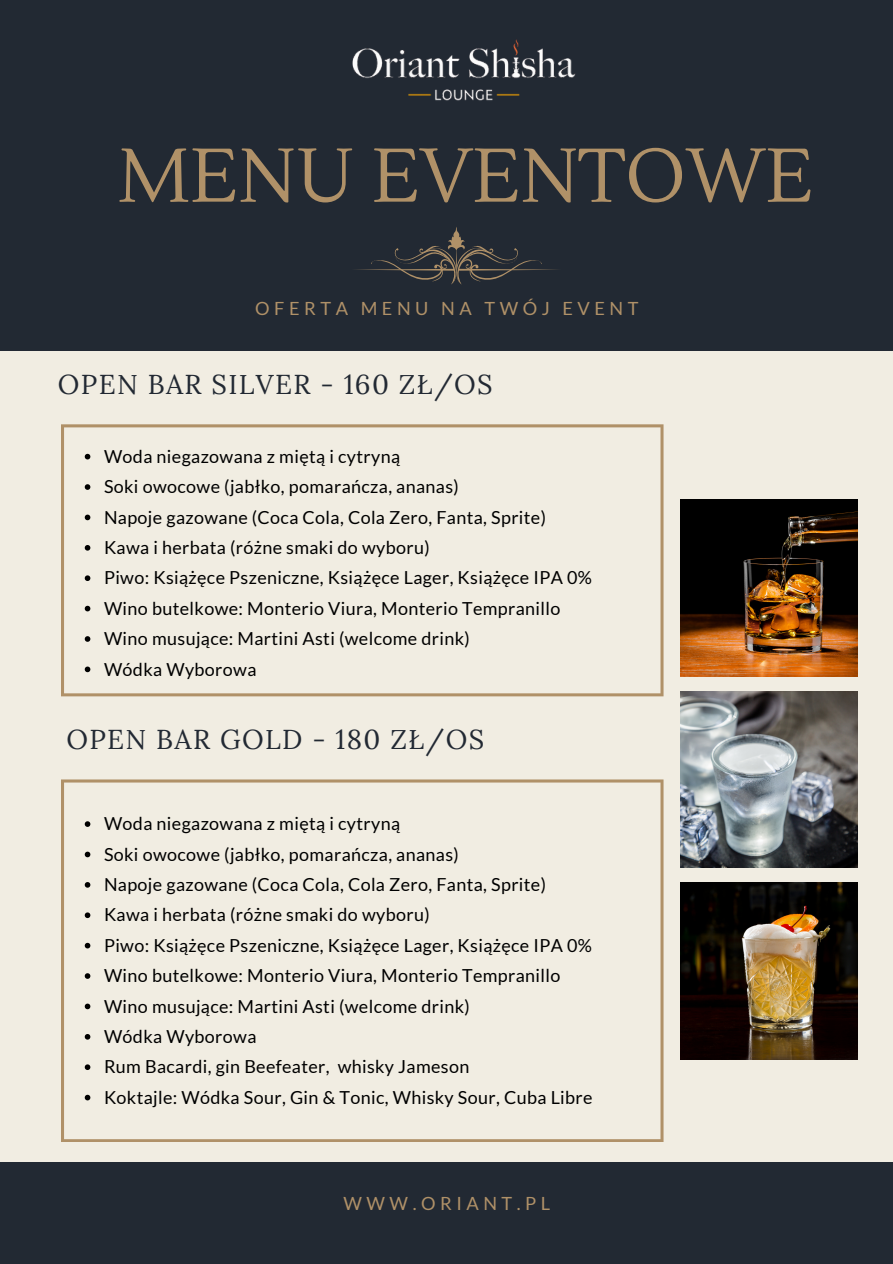
<style>
.page{position:relative;width:893px;height:1264px;background:#fff}
.page>*{position:absolute;margin:0;border:0;box-sizing:border-box;transform-origin:0 0}
.t1{font:75.75px "Lustria";color:#b09168}
.t2{font:27.3px "Lora";letter-spacing:.05em;color:#222933}
.t3{font:18.15px "Lato";letter-spacing:.25em;color:#b09168}
.t4{font:18px "Lato";letter-spacing:.02em;color:#000}
</style>
<div class="page">
<div style="left:0;top:0;width:892px;height:1263px;background:#f1ede2"></div>
<div style="left:0;top:0;width:892px;height:350px;background:#222933"></div>
<svg style="left:356px;top:227px;width:201px;height:57px"></svg>
<div style="left:0;top:1162px;width:892px;height:101px;background:#222933"></div>
<img style="left:352px;top:39px;width:224px;height:62px">
<svg style="left:61px;top:424px;width:602px;height:272px"></svg>
<svg style="left:85px;top:454px;width:5px;height:5px"></svg>
<svg style="left:85px;top:484px;width:5px;height:6px"></svg>
<svg style="left:85px;top:514px;width:5px;height:6px"></svg>
<svg style="left:85px;top:545px;width:5px;height:5px"></svg>
<svg style="left:85px;top:575px;width:5px;height:6px"></svg>
<svg style="left:85px;top:605px;width:5px;height:6px"></svg>
<svg style="left:85px;top:636px;width:5px;height:5px"></svg>
<svg style="left:85px;top:666px;width:5px;height:6px"></svg>
<svg style="left:61px;top:779px;width:602px;height:363px"></svg>
<svg style="left:85px;top:821px;width:5px;height:5px"></svg>
<svg style="left:85px;top:851px;width:5px;height:6px"></svg>
<svg style="left:85px;top:882px;width:5px;height:5px"></svg>
<svg style="left:85px;top:912px;width:5px;height:6px"></svg>
<svg style="left:85px;top:942px;width:5px;height:6px"></svg>
<svg style="left:85px;top:973px;width:5px;height:5px"></svg>
<svg style="left:85px;top:1003px;width:5px;height:6px"></svg>
<svg style="left:85px;top:1033px;width:5px;height:6px"></svg>
<svg style="left:85px;top:1064px;width:5px;height:5px"></svg>
<svg style="left:85px;top:1094px;width:5px;height:6px"></svg>
<img style="left:680px;top:499px;width:177px;height:177px">
<img style="left:680px;top:691px;width:177px;height:176px">
<img style="left:680px;top:882px;width:177px;height:177px">
<p class="t1" style="left:117px;top:129px;width:697px">MENU EVENTOWE</p>
<p class="t3" style="left:255px;top:297px;width:385px">OFERTA MENU NA TWÓJ EVENT</p>
<p class="t2" style="left:58px;top:366px;width:436px">OPEN BAR SILVER - 160 ZŁ/OS</p>
<p class="t4" style="left:104px;top:445px;width:297px">Woda niegazowana z miętą i cytryną</p>
<p class="t4" style="left:104px;top:475px;width:356px">Soki owocowe (jabłko, pomarańcza, ananas)</p>
<p class="t4" style="left:104px;top:506px;width:443px">Napoje gazowane (Coca Cola, Cola Zero, Fanta, Sprite)</p>
<p class="t4" style="left:104px;top:536px;width:327px">Kawa i herbata (różne smaki do wyboru)</p>
<p class="t4" style="left:104px;top:566px;width:489px">Piwo: Książęce Pszeniczne, Książęce Lager, Książęce IPA 0%</p>
<p class="t4" style="left:104px;top:597px;width:458px">Wino butelkowe: Monterio Viura, Monterio Tempranillo</p>
<p class="t4" style="left:104px;top:627px;width:367px">Wino musujące: Martini Asti (welcome drink)</p>
<p class="t4" style="left:104px;top:657px;width:154px">Wódka Wyborowa</p>
<p class="t2" style="left:66px;top:721px;width:419px">OPEN BAR GOLD - 180 ZŁ/OS</p>
<p class="t4" style="left:104px;top:812px;width:297px">Woda niegazowana z miętą i cytryną</p>
<p class="t4" style="left:104px;top:842px;width:356px">Soki owocowe (jabłko, pomarańcza, ananas)</p>
<p class="t4" style="left:104px;top:873px;width:443px">Napoje gazowane (Coca Cola, Cola Zero, Fanta, Sprite)</p>
<p class="t4" style="left:104px;top:903px;width:327px">Kawa i herbata (różne smaki do wyboru)</p>
<p class="t4" style="left:104px;top:934px;width:489px">Piwo: Książęce Pszeniczne, Książęce Lager, Książęce IPA 0%</p>
<p class="t4" style="left:104px;top:964px;width:458px">Wino butelkowe: Monterio Viura, Monterio Tempranillo</p>
<p class="t4" style="left:104px;top:994px;width:367px">Wino musujące: Martini Asti (welcome drink)</p>
<p class="t4" style="left:104px;top:1025px;width:154px">Wódka Wyborowa</p>
<p class="t4" style="left:104px;top:1055px;width:367px">Rum Bacardi, gin Beefeater, whisky Jameson</p>
<p class="t4" style="left:104px;top:1085px;width:490px">Koktajle: Wódka Sour, Gin &amp; Tonic, Whisky Sour, Cuba Libre</p>
<p class="t3" style="left:343px;top:1192px;width:208px">WWW.ORIANT.PL</p>
</div>
